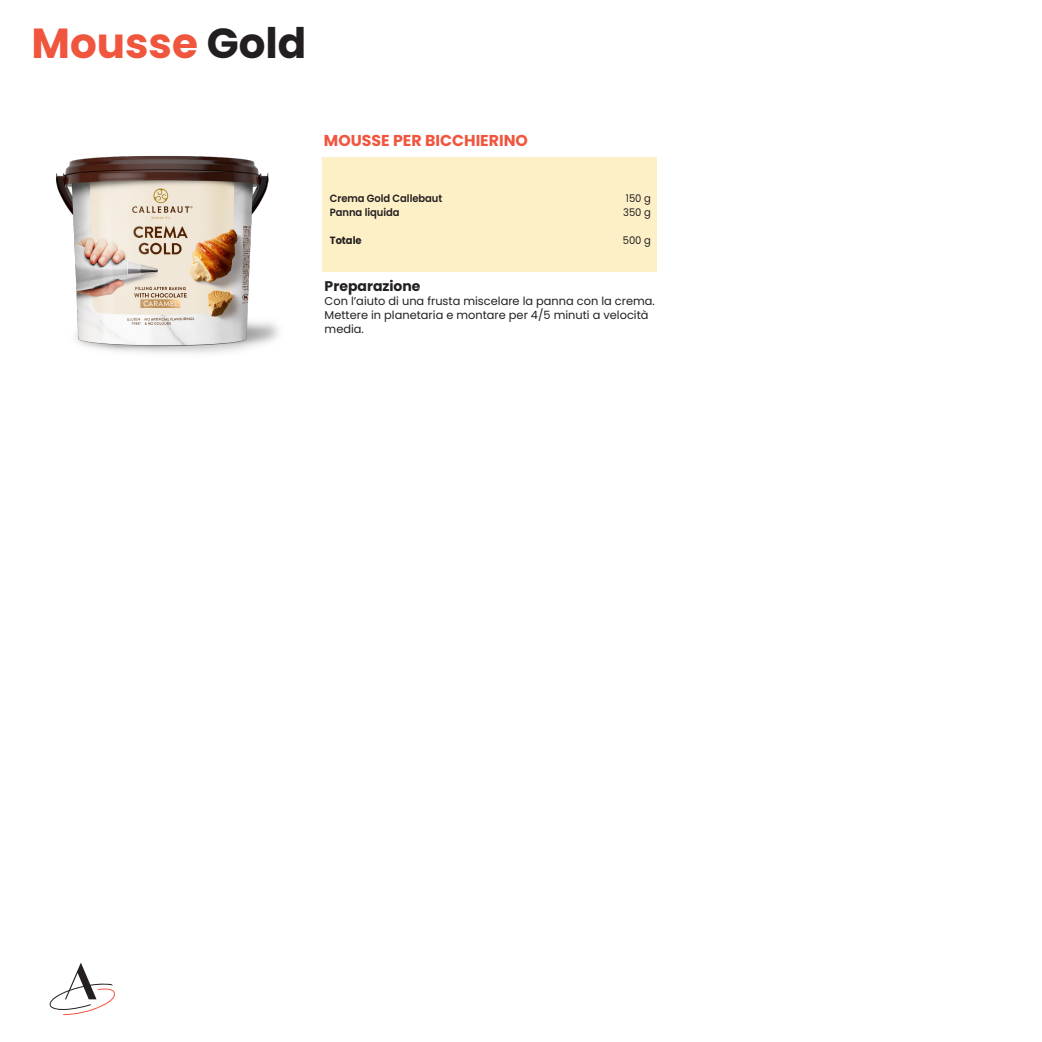
<style>
.page{position:relative;width:1042px;height:1042px;background:#fff}
.page>*{position:absolute;margin:0;border:0;box-sizing:border-box;transform-origin:0 0}
.t1{font:700 42px "Poppins";color:#f0553e}
.Recipe_Table_Body{font:700 15.75px "Poppins";color:#f0553e}
.Recipe_Table_Header{font:700 14px "Poppins";color:#231f20}
.Recipe_Table_Body-2{font:11.38px/14px "Poppins";color:#231f20}
.Recipe_Table_Body-3{font:600 10.5px "Poppins";letter-spacing:-.005em;color:#231f20;scale:.95 1}
.Recipe_Table_Body-4{font:10.5px "Poppins";letter-spacing:-.005em;color:#231f20;scale:.95 1}
.Recipe_Table_Body-5{font:700 10.5px "Poppins";letter-spacing:-.005em;color:#231f20;scale:.95 1}
.s1{color:#231f20}
</style>
<div class="page">
<div style="left:322px;top:157px;width:335px;height:115px;background:#fef0c6"></div>
<svg style="left:49px;top:962px;width:66px;height:53px"></svg>
<img style="left:56px;top:155px;width:223px;height:198px">
<h2 class="t1" style="left:32px;top:19px;width:276px">Mousse <span class="s1">Gold</span></h2>
<p class="Recipe_Table_Body" style="left:324px;top:131px;width:205px">MOUSSE PER BICCHIERINO</p>
<p class="Recipe_Table_Body-3" style="left:330px;top:192px;width:120px">Crema Gold Callebaut</p>
<p class="Recipe_Table_Body-3" style="left:330px;top:206px;width:75px">Panna liquida</p>
<p class="Recipe_Table_Body-5" style="left:330px;top:234px;width:35px">Totale</p>
<p class="Recipe_Table_Body-4" style="left:626px;top:192px;width:28px">150 g</p>
<p class="Recipe_Table_Body-4" style="left:623px;top:206px;width:31px">350 g</p>
<p class="Recipe_Table_Body-4" style="left:623px;top:234px;width:31px">500 g</p>
<p class="Recipe_Table_Header" style="left:325px;top:278px;width:97px">Preparazione</p>
<p class="Recipe_Table_Body-2" style="left:325px;top:294px;width:332px">Con l’aiuto di una frusta miscelare la panna con la crema.<br>Mettere in planetaria e montare per 4/5 minuti a velocità media.</p>
</div>
